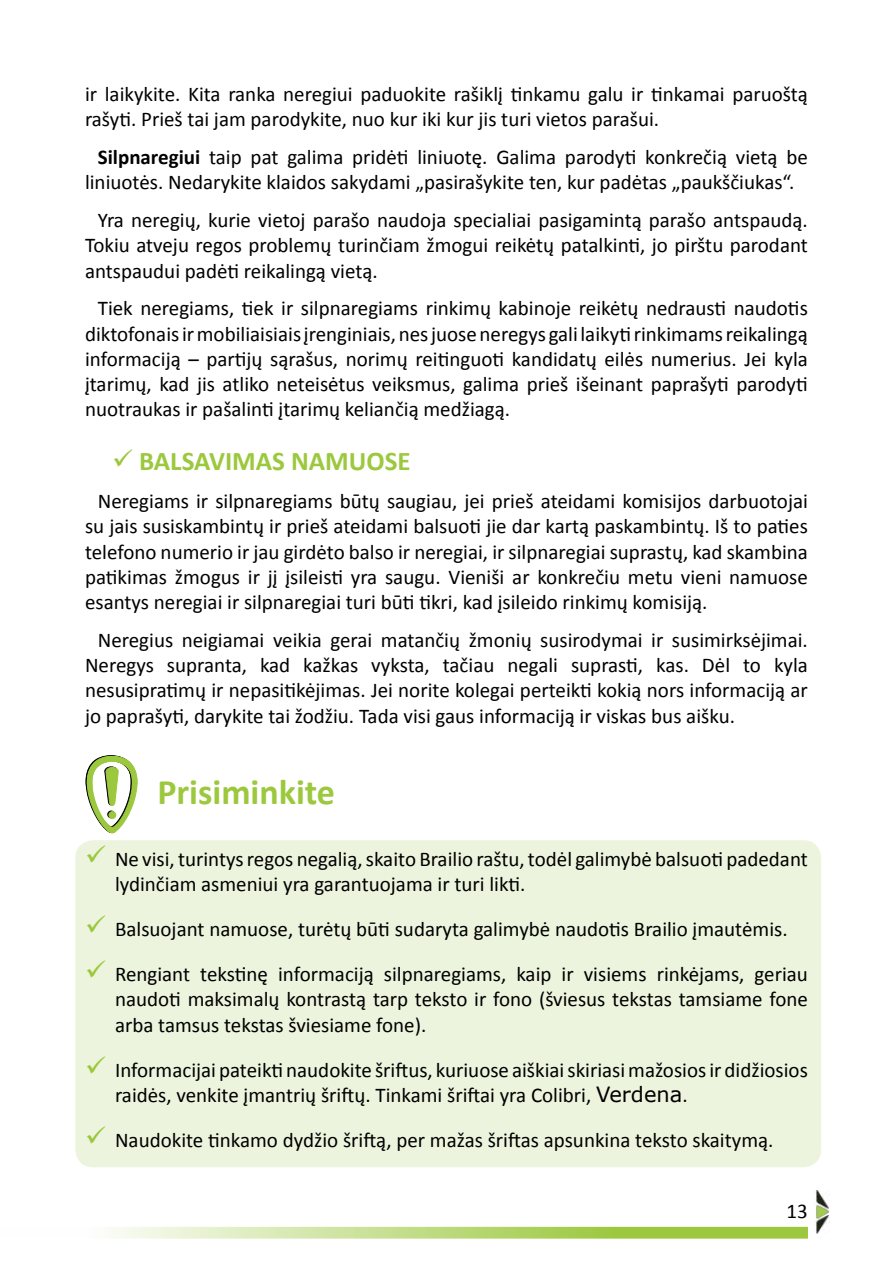
<style>
.page{position:relative;width:893px;height:1263px;background:#fff}
.page>*{position:absolute;margin:0;border:0;box-sizing:border-box;transform-origin:0 0}
.t1{font:700 36px "Calibri";color:#9cc83e}
.t2{font:700 27px "Calibri";color:#9cc83e}
.t3{font:21px/25.2px "Calibri";color:#000;text-align:justify}
.s1{font-weight:700}
.s2{color:#9cc83e}
.s3{font-family:"Verdana"}
</style>
<div class="page">
<svg style="left:110px;top:1227px;width:698px;height:11px;background:#bdda80"></svg>
<img style="left:814px;top:1191px;width:15px;height:43px">
<div style="left:75px;top:840px;width:746px;height:327px;background:#edf4de;border-radius:18px"></div>
<svg style="left:85px;top:755px;width:53px;height:79px"></svg>
<div style="left:109px;top:811px;width:7px;height:7px;background:#9cc83e;border-radius:50%"></div>
<div style="left:109px;top:811px;width:7px;height:7px;border:1px solid #9cc83e;border-radius:50%"></div>
<p class="t3" style="left:85px;top:81px;width:724px">ir laikykite. Kita ranka neregiui paduokite rašiklį tinkamu galu ir tinkamai paruoštą rašyti. Prieš tai jam parodykite, nuo kur iki kur jis turi vietos parašui.</p>
<p class="t3" style="left:85px;top:144px;width:724px;text-indent:13px"><span class="s1">Silpnaregiui</span> taip pat galima pridėti liniuotę. Galima parodyti konkrečią vietą be liniuotės. Nedarykite klaidos sakydami „pasirašykite ten, kur padėtas „paukščiukas“.</p>
<p class="t3" style="left:85px;top:208px;width:724px;text-indent:13px">Yra neregių, kurie vietoj parašo naudoja specialiai pasigamintą parašo antspaudą.<br>Tokiu atveju regos problemų turinčiam žmogui reikėtų patalkinti, jo pirštu parodant antspaudui padėti reikalingą vietą.</p>
<p class="t3" style="left:85px;top:296px;width:724px;text-indent:13px">Tiek neregiams, tiek ir silpnaregiams rinkimų kabinoje reikėtų nedrausti naudotis diktofonais ir mobiliaisiais įrenginiais, nes juose neregys gali laikyti rinkimams reikalingą informaciją – partijų sąrašus, norimų reitinguoti kandidatų eilės numerius. Jei kyla įtarimų, kad jis atliko neteisėtus veiksmus, galima prieš išeinant paprašyti parodyti nuotraukas ir pašalinti įtarimų keliančią medžiagą.</p>
<p class="t2" style="left:112px;top:444px;width:42px">✓BALSA</p>
<p class="t2" style="left:209px;top:444px;width:32px">VIMAS</p>
<p class="t2" style="left:291px;top:444px;width:18px">NAMUOSE</p>
<p class="t3" style="left:85px;top:489px;width:724px;text-indent:13px">Neregiams ir silpnaregiams būtų saugiau, jei prieš ateidami komisijos darbuotojai su jais susiskambintų ir prieš ateidami balsuoti jie dar kartą paskambintų. Iš to paties telefono numerio ir jau girdėto balso ir neregiai, ir silpnaregiai suprastų, kad skambina patikimas žmogus ir jį įsileisti yra saugu. Vieniši ar konkrečiu metu vieni namuose esantys neregiai ir silpnaregiai turi būti tikri, kad įsileido rinkimų komisiją.</p>
<p class="t3" style="left:85px;top:627px;width:724px;text-indent:13px">Neregius neigiamai veikia gerai matančių žmonių susirodymai ir susimirksėjimai.<br>Neregys supranta, kad kažkas vyksta, tačiau negali suprasti, kas. Dėl to kyla nesusipratimų ir nepasitikėjimas. Jei norite kolegai perteikti kokią nors informaciją ar jo paprašyti, darykite tai žodžiu. Tada visi gaus informaciją ir viskas bus aišku.</p>
<h1 class="t1" style="left:157px;top:769px;width:179px">Prisiminkite</h1>
<p class="t3" style="left:115px;top:846px;width:694px;text-indent:-30px"><span class="s2">✓</span> Ne visi, turintys regos negalią, skaito Brailio raštu, todėl galimybė balsuoti padedant lydinčiam asmeniui yra garantuojama ir turi likti.</p>
<p class="t3" style="left:85px;top:916px;width:704px"><span class="s2">✓</span> Balsuojant namuose, turėtų būti sudaryta galimybė naudotis Brailio įmautėmis.</p>
<p class="t3" style="left:115px;top:962px;width:694px;text-indent:-30px"><span class="s2">✓</span> Rengiant tekstinę informaciją silpnaregiams, kaip ir visiems rinkėjams, geriau naudoti maksimalų kontrastą tarp teksto ir fono (šviesus tekstas tamsiame fone arba tamsus tekstas šviesiame fone).</p>
<p class="t3" style="left:115px;top:1057px;width:694px;text-indent:-30px"><span class="s2">✓</span> Informacijai pateikti naudokite šriftus, kuriuose aiškiai skiriasi mažosios ir didžiosios raidės, venkite įmantrių šriftų. Tinkami šriftai yra Colibri, <span class="s3">Verdena</span>.</p>
<p class="t3" style="left:85px;top:1128px;width:690px"><span class="s2">✓</span> Naudokite tinkamo dydžio šriftą, per mažas šriftas apsunkina teksto skaitymą.</p>
<p class="t3" style="left:787px;top:1199px;width:23px">13</p>
</div>
